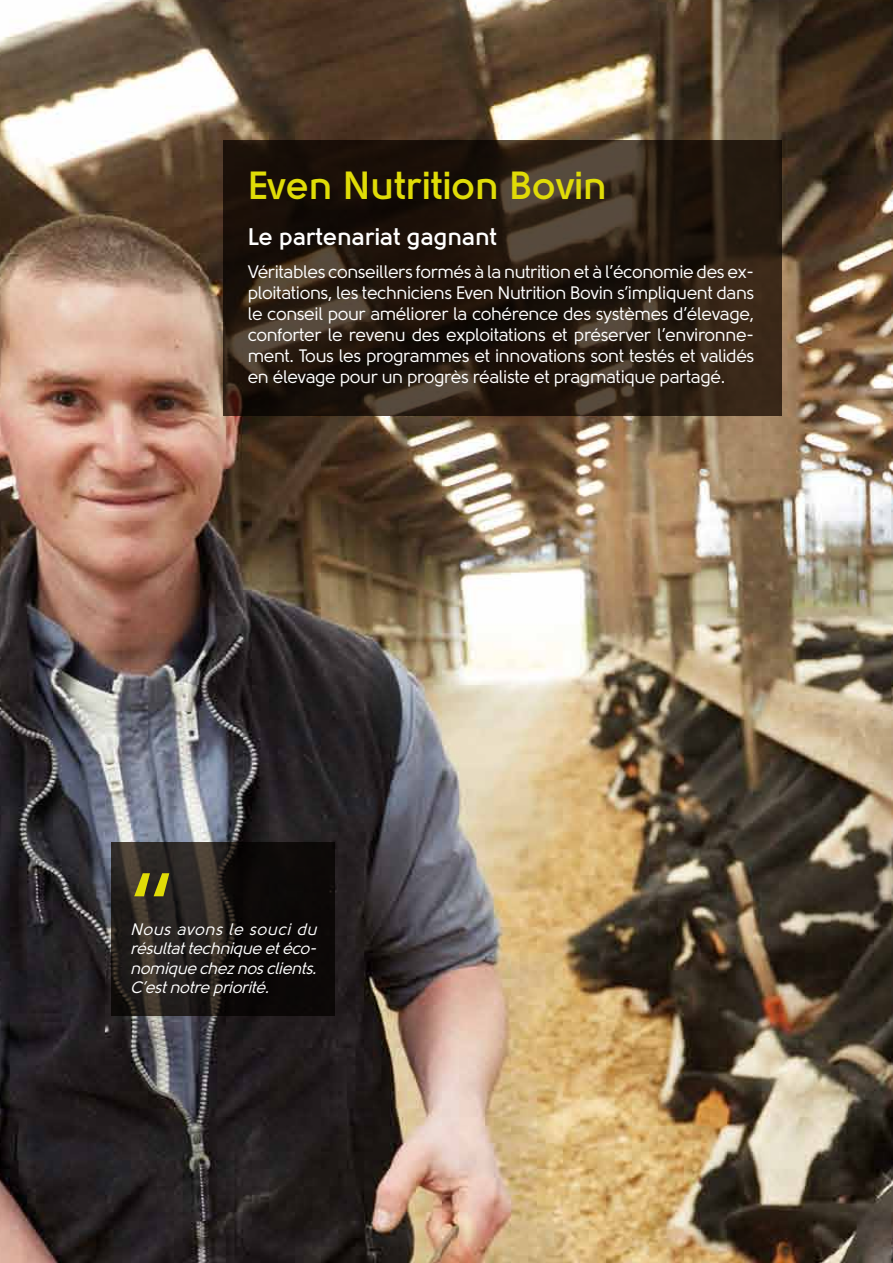
<style>
.page{position:relative;width:893px;height:1263px;background:#fff}
.page>*{position:absolute;margin:0;border:0;box-sizing:border-box;transform-origin:0 0}
.t1{font:109.35px "Solomon";color:#e0dc07}
.t2{font:700 39px "Solomon";color:#e0dc07}
.t3{font:700 24px "Solomon";color:#fff}
.t4{font:18px/21px "Solomon";letter-spacing:-.02em;color:#fff;text-align:justify}
.t5{font:italic 16.5px/19.5px "Solomon";color:#fff;text-align:justify}
</style>
<div class="page">
<img style="left:0;top:0;width:893px;height:1263px">
<svg style="left:223px;top:140px;width:558px;height:275px;fill:#21150b"></svg>
<svg style="left:112px;top:842px;width:223px;height:173px;fill:#100d0c"></svg>
<h2 class="t2" style="left:248px;top:163px;width:361px">Even Nutrition Bovin</h2>
<h3 class="t3" style="left:248px;top:222px;width:251px">Le partenariat gagnant</h3>
<p class="t4" style="left:248px;top:262px;width:508px">Véritables conseillers formés à la nutrition et à l’économie des ex&shy;ploitations, les techniciens Even Nutrition Bovin s’impliquent dans le conseil pour améliorer la cohérence des systèmes d’élevage, conforter le revenu des exploitations et préserver l’environne&shy;ment. Tous les programmes et innovations sont testés et validés en élevage pour un progrès réaliste et pragmatique partagé.</p>
<h1 class="t1" style="left:129px;top:854px;width:46px">‘‘</h1>
<p class="t5" style="left:130px;top:919px;width:192px">Nous avons le souci du résultattechnique etéco&shy;nomique cheznosclients.<br>C’estnotre priorité.</p>
</div>
